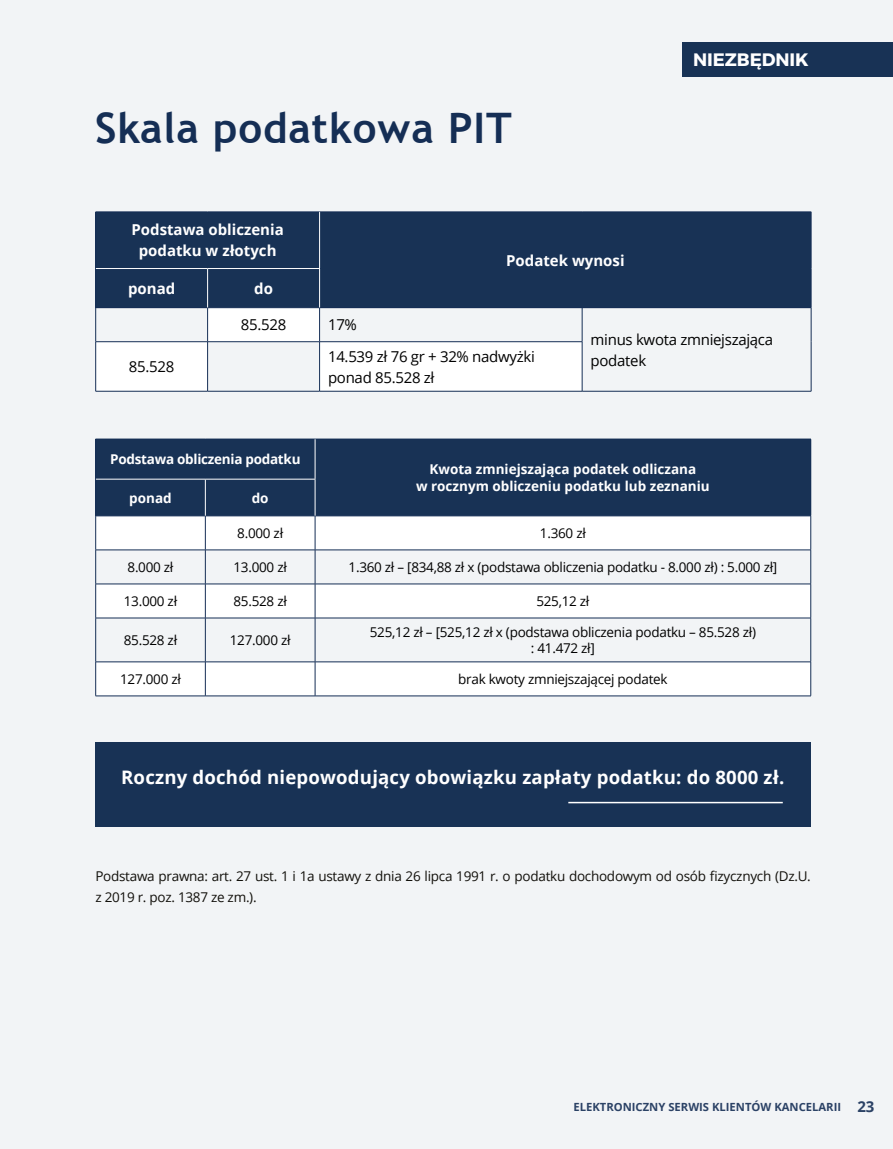
<style>
.page{position:relative;width:893px;height:1149px;background:#fff}
.page>*{position:absolute;margin:0;border:0;box-sizing:border-box;transform-origin:0 0}
.t1{font:700 42px "Trebuchet MS";letter-spacing:.02em;color:#152e55}
.t2{font:700 18.6px "Open Sans";letter-spacing:.01em;color:#fff}
.t3{font:18px "Trueno Bd";letter-spacing:-.005em;color:#fff}
.t4{font:15px/21px "Open Sans";letter-spacing:-.02em;color:#000}
.t5{font:700 15px/21px "Open Sans";color:#fff;text-align:center}
.t6{font:13.5px/16.5px "Open Sans";letter-spacing:-.02em;color:#000;text-align:center}
.t7{font:13.5px/21px "Open Sans";letter-spacing:-.02em;color:#12100b}
.t8{font:700 13.5px/16.5px "Open Sans";color:#fff;text-align:center}
.t9{font:700 13.5px "Open Sans";letter-spacing:-.02em;color:#fff}
.t10{font:700 11.25px "Open Sans";color:#152e55}
.s1{font-size:15px}
</style>
<div class="page">
<div style="left:0;top:0;width:893px;height:1148px;background:#f2f4f6"></div>
<div style="left:95px;top:212px;width:716px;height:95px;background:#183255"></div>
<div style="left:95px;top:742px;width:716px;height:84px;background:#183255"></div>
<div style="left:95px;top:439px;width:716px;height:77px;background:#183255"></div>
<div style="left:683px;top:42px;width:210px;height:35px;background:#183255"></div>
<svg style="left:96px;top:308px;width:486px;height:83px"></svg>
<hr style="left:95px;top:211px;width:113px;height:1px;background:#152e55">
<hr style="left:95px;top:212px;width:1px;height:56px;background:#152e55">
<hr style="left:208px;top:211px;width:112px;height:1px;background:#152e55">
<hr style="left:320px;top:211px;width:262px;height:1px;background:#152e55">
<hr style="left:582px;top:211px;width:229px;height:1px;background:#152e55">
<hr style="left:811px;top:212px;width:1px;height:56px;background:#152e55">
<hr style="left:811px;top:268px;width:1px;height:39px;background:#152e55">
<hr style="left:95px;top:268px;width:1px;height:39px;background:#152e55">
<hr style="left:95px;top:307px;width:113px;height:1px;background:#152e55">
<hr style="left:95px;top:308px;width:1px;height:33px;background:#152e55">
<hr style="left:208px;top:307px;width:112px;height:1px;background:#152e55">
<hr style="left:207px;top:308px;width:1px;height:33px;background:#152e55">
<hr style="left:320px;top:307px;width:262px;height:1px;background:#152e55">
<hr style="left:319px;top:308px;width:1px;height:33px;background:#152e55">
<hr style="left:582px;top:307px;width:229px;height:1px;background:#152e55">
<hr style="left:582px;top:308px;width:1px;height:33px;background:#152e55">
<hr style="left:811px;top:308px;width:1px;height:33px;background:#152e55">
<hr style="left:811px;top:341px;width:1px;height:50px;background:#152e55">
<hr style="left:582px;top:391px;width:229px;height:1px;background:#152e55">
<hr style="left:95px;top:341px;width:113px;height:1px;background:#152e55">
<hr style="left:95px;top:342px;width:1px;height:49px;background:#152e55">
<hr style="left:208px;top:341px;width:112px;height:1px;background:#152e55">
<hr style="left:207px;top:342px;width:1px;height:49px;background:#152e55">
<hr style="left:320px;top:341px;width:262px;height:1px;background:#152e55">
<hr style="left:319px;top:342px;width:1px;height:49px;background:#152e55">
<hr style="left:582px;top:342px;width:1px;height:49px;background:#152e55">
<hr style="left:95px;top:391px;width:113px;height:1px;background:#152e55">
<hr style="left:208px;top:391px;width:112px;height:1px;background:#152e55">
<hr style="left:320px;top:391px;width:262px;height:1px;background:#152e55">
<hr style="left:319px;top:212px;width:1px;height:56px;background:#fff">
<hr style="left:96px;top:268px;width:112px;height:1px;background:#fff">
<hr style="left:208px;top:268px;width:112px;height:1px;background:#fff">
<hr style="left:207px;top:269px;width:1px;height:38px;background:#fff">
<hr style="left:319px;top:269px;width:1px;height:38px;background:#fff">
<svg style="left:96px;top:516px;width:714px;height:179px;fill:#fff"></svg>
<hr style="left:95px;top:438px;width:110px;height:1px;background:#152e55">
<hr style="left:95px;top:439px;width:1px;height:40px;background:#152e55">
<hr style="left:205px;top:438px;width:110px;height:1px;background:#152e55">
<hr style="left:315px;top:438px;width:496px;height:1px;background:#152e55">
<hr style="left:810px;top:439px;width:1px;height:40px;background:#152e55">
<hr style="left:810px;top:479px;width:1px;height:36px;background:#152e55">
<hr style="left:95px;top:479px;width:1px;height:36px;background:#152e55">
<hr style="left:95px;top:515px;width:110px;height:1px;background:#152e55">
<hr style="left:95px;top:516px;width:1px;height:33px;background:#152e55">
<hr style="left:205px;top:515px;width:110px;height:1px;background:#152e55">
<hr style="left:205px;top:516px;width:1px;height:33px;background:#152e55">
<hr style="left:315px;top:515px;width:496px;height:1px;background:#152e55">
<hr style="left:315px;top:516px;width:1px;height:33px;background:#152e55">
<hr style="left:810px;top:516px;width:1px;height:33px;background:#152e55">
<hr style="left:95px;top:549px;width:110px;height:1px;background:#152e55">
<hr style="left:95px;top:550px;width:1px;height:33px;background:#152e55">
<hr style="left:205px;top:549px;width:110px;height:1px;background:#152e55">
<hr style="left:205px;top:550px;width:1px;height:33px;background:#152e55">
<hr style="left:315px;top:549px;width:496px;height:1px;background:#152e55">
<hr style="left:315px;top:550px;width:1px;height:33px;background:#152e55">
<hr style="left:810px;top:550px;width:1px;height:33px;background:#152e55">
<hr style="left:95px;top:583px;width:110px;height:1px;background:#152e55">
<hr style="left:95px;top:584px;width:1px;height:33px;background:#152e55">
<hr style="left:205px;top:583px;width:110px;height:1px;background:#152e55">
<hr style="left:205px;top:584px;width:1px;height:33px;background:#152e55">
<hr style="left:315px;top:583px;width:496px;height:1px;background:#152e55">
<hr style="left:315px;top:584px;width:1px;height:33px;background:#152e55">
<hr style="left:810px;top:584px;width:1px;height:33px;background:#152e55">
<hr style="left:95px;top:617px;width:110px;height:1px;background:#152e55">
<hr style="left:95px;top:618px;width:1px;height:43px;background:#152e55">
<hr style="left:205px;top:617px;width:110px;height:1px;background:#152e55">
<hr style="left:205px;top:618px;width:1px;height:43px;background:#152e55">
<hr style="left:315px;top:617px;width:496px;height:1px;background:#152e55">
<hr style="left:315px;top:618px;width:1px;height:43px;background:#152e55">
<hr style="left:810px;top:618px;width:1px;height:43px;background:#152e55">
<hr style="left:95px;top:661px;width:110px;height:1px;background:#152e55">
<hr style="left:95px;top:662px;width:1px;height:33px;background:#152e55">
<hr style="left:205px;top:661px;width:110px;height:1px;background:#152e55">
<hr style="left:205px;top:662px;width:1px;height:33px;background:#152e55">
<hr style="left:315px;top:661px;width:496px;height:1px;background:#152e55">
<hr style="left:315px;top:662px;width:1px;height:33px;background:#152e55">
<hr style="left:810px;top:662px;width:1px;height:33px;background:#152e55">
<hr style="left:95px;top:695px;width:110px;height:1px;background:#152e55">
<hr style="left:205px;top:695px;width:110px;height:1px;background:#152e55">
<hr style="left:315px;top:695px;width:496px;height:1px;background:#152e55">
<hr style="left:315px;top:439px;width:1px;height:39px;background:#fff">
<hr style="left:96px;top:478px;width:109px;height:1px;background:#fff">
<hr style="left:205px;top:478px;width:110px;height:1px;background:#fff">
<hr style="left:205px;top:479px;width:1px;height:36px;background:#fff">
<hr style="left:315px;top:479px;width:1px;height:36px;background:#fff">
<hr style="left:568px;top:801px;width:215px;height:2px;background:#fff">
<h1 class="t1" style="left:95px;top:101px;width:418px">Skala podatkowa PIT</h1>
<p class="t5" style="left:131px;top:219px;width:154px">Podstawa obliczenia podatku w złotych</p>
<p class="t5" style="left:128px;top:277px;width:49px">ponad</p>
<p class="t5" style="left:254px;top:277px;width:20px">do</p>
<p class="t4" style="left:241px;top:314px;width:47px">85.528</p>
<p class="t4" style="left:328px;top:314px;width:30px">17%</p>
<p class="t5" style="left:506px;top:249px;width:120px">Podatek wynosi</p>
<h3 class="t3" style="left:693px;top:49px;width:117px">NIEZBĘDNIK</h3>
<p class="t4" style="left:129px;top:356px;width:47px">85.528</p>
<p class="t4" style="left:328px;top:345px;width:208px">14.539 zł 76 gr + 32% nadwyżki ponad 85.528 zł</p>
<p class="t4" style="left:591px;top:328px;width:184px">minus kwota zmniejszająca podatek</p>
<p class="t9" style="left:110px;top:449px;width:192px">Podstawa obliczenia podatku</p>
<p class="t8" style="left:416px;top:460px;width:295px">Kwota zmniejszająca podatek odliczana<br>w rocznym obliczeniu podatku lub zeznaniu</p>
<p class="t8" style="left:129px;top:489px;width:44px">ponad</p>
<p class="t8" style="left:252px;top:489px;width:18px">do</p>
<p class="t6" style="left:237px;top:524px;width:47px">8.000 zł</p>
<p class="t6" style="left:540px;top:524px;width:47px">1.360 zł</p>
<p class="t6" style="left:128px;top:558px;width:47px">8.000 zł</p>
<p class="t6" style="left:234px;top:558px;width:55px">13.000 zł</p>
<p class="t6" style="left:349px;top:558px;width:430px">1.360 zł – [834,88 zł x (podstawa obliczenia podatku - 8.000 zł) : 5.000 zł]</p>
<p class="t6" style="left:124px;top:592px;width:55px">13.000 zł</p>
<p class="t6" style="left:234px;top:592px;width:55px">85.528 zł</p>
<p class="t6" style="left:536px;top:592px;width:55px">525,12 zł</p>
<p class="t6" style="left:124px;top:631px;width:55px">85.528 zł</p>
<p class="t6" style="left:230px;top:631px;width:62px">127.000 zł</p>
<p class="t6" style="left:370px;top:623px;width:388px">525,12 zł – [525,12 zł x (podstawa obliczenia podatku – 85.528 zł) : 41.472 zł]</p>
<p class="t6" style="left:120px;top:670px;width:62px">127.000 zł</p>
<p class="t6" style="left:458px;top:670px;width:211px">brak kwoty zmniejszającej podatek</p>
<h2 class="t2" style="left:121px;top:764px;width:665px">Roczny dochód niepowodujący obowiązku zapłaty podatku: do 8000 zł.</h2>
<p class="t7" style="left:95px;top:865px;width:717px">Podstawa prawna: art. 27 ust. 1 i 1a ustawy z dnia 26 lipca 1991 r. o podatku dochodowym od osób fizycznych (Dz.U. z 2019 r. poz. 1387 ze zm.).</p>
<p class="t10" style="left:573px;top:1099px;width:303px">ELEKTRONICZNY SERWIS KLIENTÓW KANCELARII <span class="s1">23</span></p>
</div>
